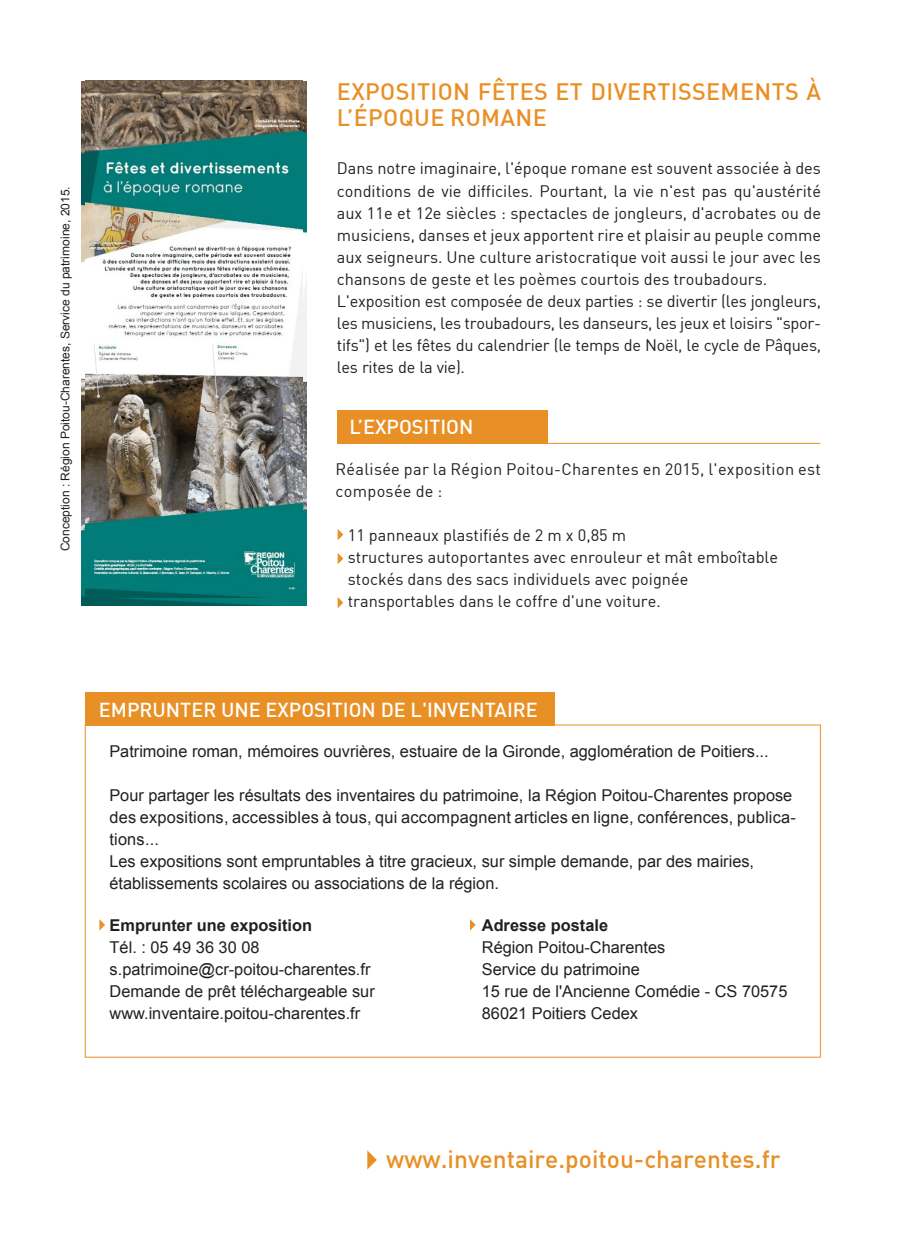
<style>
.page{position:relative;width:908px;height:1248px;background:#fff}
.page>*{position:absolute;margin:0;border:0;box-sizing:border-box;transform-origin:0 0}
.t1{font:24.4px "DIN Medium";color:#e89026}
.t2{font:500 23.4px/26px "DIN";letter-spacing:.015em;color:#e89026}
.t3{font:500 19.8px "DIN";color:#fff}
.t4{font:16.4px/22px "DIN Regular";color:#231f20}
.t5{font:16.4px/22px "Arial";color:#231f20}
.t6{font:700 16.4px "Arial";color:#231f20}
.t7{font:12px "Arial";color:#231f20}
</style>
<div class="page">
<img style="left:81px;top:81px;width:226px;height:524px">
<img style="left:85px;top:81px;width:218px;height:516px">
<svg style="left:367px;top:1150px;width:9px;height:19px"></svg>
<svg style="left:99px;top:919px;width:6px;height:11px"></svg>
<svg style="left:470px;top:919px;width:5px;height:11px"></svg>
<svg style="left:337px;top:529px;width:6px;height:11px"></svg>
<svg style="left:337px;top:553px;width:6px;height:11px"></svg>
<svg style="left:337px;top:597px;width:6px;height:11px"></svg>
<div style="left:85px;top:692px;width:469px;height:33px;background:#e89026"></div>
<div style="left:337px;top:411px;width:210px;height:33px;background:#e89026"></div>
<hr style="left:442px;top:443px;width:378px;height:1px;background:#e89026">
<p class="t7" style="left:57px;top:551px;width:366px;rotate:-90deg">Conception : Région Poitou-Charentes, Service du patrimoine, 2015.</p>
<h2 class="t2" style="left:337px;top:78px;width:485px">EXPOSITION FÊTES ET DIVERTISSEMENTS À<br>L’ÉPOQUE ROMANE</h2>
<p class="t4" style="left:337px;top:157px;width:485px">Dans notre imaginaire, l'époque romane est souvent associée à des conditions de vie difficiles. Pourtant, la vie n'est pas qu'austérité aux 11e et 12e siècles : spectacles de jongleurs, d'acrobates ou de musiciens, danses et jeux apportent rire et plaisir au peuple comme aux seigneurs. Une culture aristocratique voit aussi le jour avec les chansons de geste et les poèmes courtois des troubadours.<br>L'exposition est composée de deux parties : se divertir (les jongleurs, les musiciens, les troubadours, les danseurs, les jeux et loisirs "spor&shy;tifs") et les fêtes du calendrier (le temps de Noël, le cycle de Pâques, les rites de la vie).</p>
<p class="t3" style="left:349px;top:414px;width:125px">L’EXPOSITION</p>
<p class="t4" style="left:335px;top:457px;width:486px">Réalisée par la Région Poitou-Charentes en 2015, l'exposition est composée de :</p>
<p class="t4" style="left:348px;top:523px;width:431px">11 panneaux plastifiés de 2 m x 0,85 m<br>structures autoportantes avec enrouleur et mât emboîtable stockés dans des sacs individuels avec poignée transportables dans le coffre d'une voiture.</p>
<p class="t3" style="left:99px;top:697px;width:440px">EMPRUNTER UNE EXPOSITION DE L'INVENTAIRE</p>
<p class="t5" style="left:109px;top:740px;width:660px">Patrimoine roman, mémoires ouvrières, estuaire de la Gironde, agglomération de Poitiers...</p>
<p class="t5" style="left:109px;top:784px;width:687px">Pour partager les résultats des inventaires du patrimoine, la Région Poitou-Charentes propose des expositions, accessibles à tous, qui accompagnent articles en ligne, conférences, publica&shy;tions...<br>Les expositions sont empruntables à titre gracieux, sur simple demande, par des mairies, établissements scolaires ou associations de la région.</p>
<p class="t6" style="left:110px;top:913px;width:204px">Emprunter une exposition</p>
<p class="t5" style="left:110px;top:935px;width:266px">Tél. : 05 49 36 30 08 s.patrimoine@cr-poitou-charentes.fr Demande de prêt téléchargeable sur www.inventaire.poitou-charentes.fr</p>
<p class="t6" style="left:481px;top:913px;width:128px">Adresse postale</p>
<p class="t5" style="left:481px;top:935px;width:307px">Région Poitou-Charentes<br>Service du patrimoine<br>15 rue de l'Ancienne Comédie - CS 70575<br>86021 Poitiers Cedex</p>
<h1 class="t1" style="left:386px;top:1143px;width:395px">www.inventaire.poitou-charentes.fr</h1>
</div>
